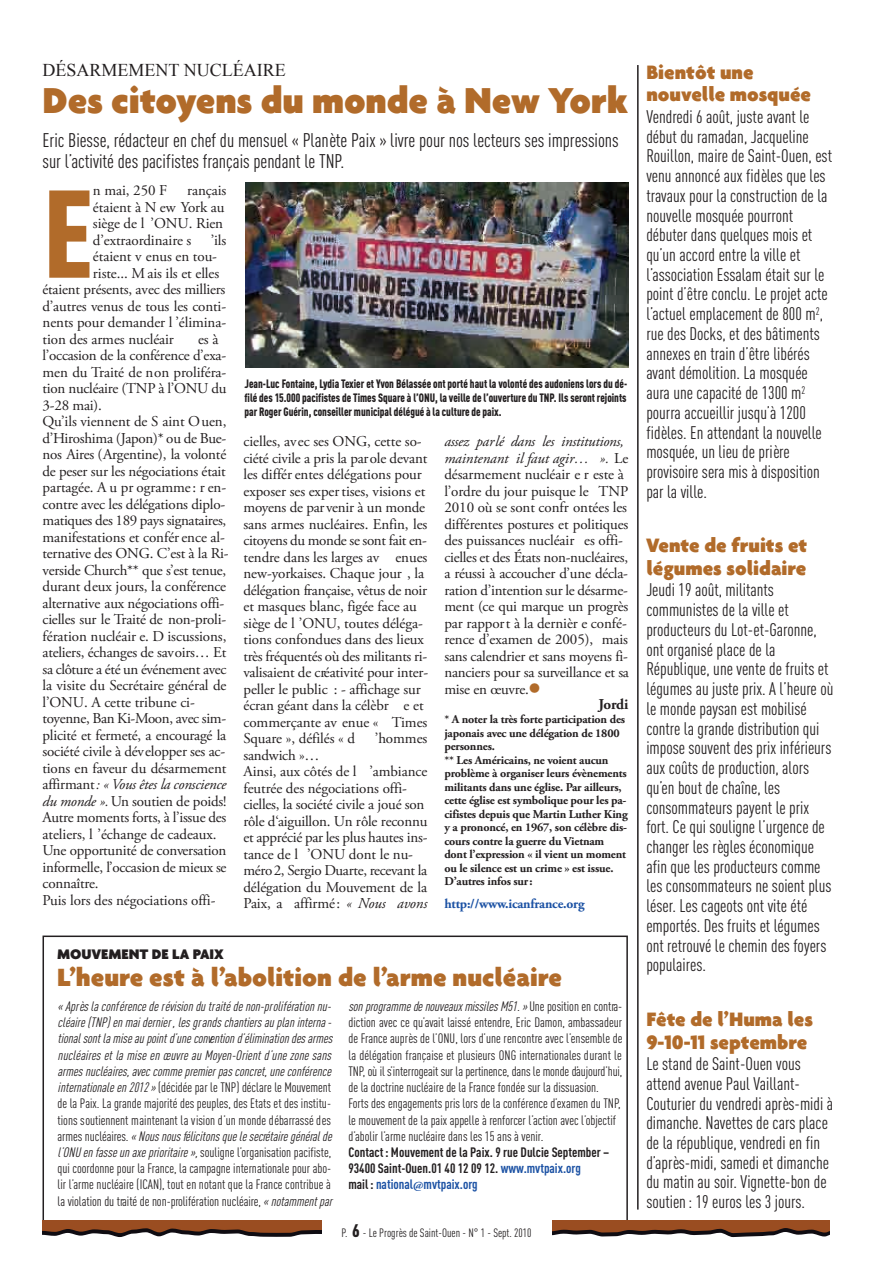
<style>
.page{position:relative;width:893px;height:1263px;background:#fff}
.page>*{position:absolute;margin:0;border:0;box-sizing:border-box;transform-origin:0 0}
.t1{font:900 122.55px "DIN Cond";color:#b16b2a}
.t2{font:900 39px "Agenda";letter-spacing:-.005em;color:#b16b2a}
.t3{font:900 27px "Agenda";color:#b16b2a}
.t4{font:900 21px/23px "Agenda";color:#b16b2a}
.t5{font:19.5px/21px "DIN Cond";color:#231f20}
.t6{font:18px/19.8px "DIN Cond";color:#231f20}
.t7{font:18px "Times New Roman";color:#231f20}
.t8{font:15px/16.5px "Adobe Garamond Pro";letter-spacing:-.015em;color:#231f20}
.t9{font:900 15px "Agenda";color:#231f20}
.t10{font:700 15px "Adobe Garamond Pro";letter-spacing:-.025em;color:#231f20}
.t11{font:italic 13.5px/16.2px "DIN Cond";color:#231f20}
.t12{font:13.5px/16.2px "DIN Cond";color:#231f20}
.t13{font:700 13.5px/16.2px "DIN Cond";color:#231f20}
.t14{font:700 13.5px "Adobe Garamond Pro";letter-spacing:-.015em;color:#1c52a4}
.t15{font:700 12px/13.5px "Adobe Garamond Pro";letter-spacing:-.015em;color:#231f20}
.t16{font:900 12px/14.4px "DIN Cond";color:#231f20;text-align:justify;scale:.9 1}
.t17{font:12px "DIN Cond";color:#231f20}
.s1{font-style:italic}
.s2{font-style:normal}
.s3{color:#1c52a4}
.s4{font-family:"Adobe Garamond Pro";color:#1c52a4}
.s5{font-weight:900;font-size:18px}
</style>
<div class="page">
<svg style="left:43px;top:1220px;width:786px;height:17px;background:#87563b"></svg>
<div style="left:322px;top:1219px;width:229px;height:26px;background:#fff"></div>
<img style="left:246px;top:183px;width:382px;height:185px">
<hr style="left:637px;top:65px;width:2px;height:1144px;background:#231f20">
<p class="t7" style="left:43px;top:58px;width:245px">DÉSARMEMENT NUCLÉAIRE</p>
<h2 class="t2" style="left:43px;top:85px;width:587px">Des citoyens du monde à New York</h2>
<h3 class="t5" style="left:43px;top:129px;width:578px">Eric Biesse, rédacteur en chef du mensuel « Planète Paix » livre pour nos lecteurs ses impressions sur l’activité des pacifistes français pendant le TNP.</h3>
<h1 class="t1" style="left:43px;top:190px;width:52px">E</h1>
<p class="t8" style="left:93px;top:183px;width:76px">n mai, 250 F</p>
<p class="t8" style="left:93px;top:183px;width:135px;text-indent:94px">rançais étaient à N ew York au siège de l ’ONU. Rien d’extraordinaire s</p>
<p class="t8" style="left:211px;top:232px;width:17px">’ils</p>
<p class="t8" style="left:93px;top:249px;width:126px">étaient v enus en tou-</p>
<p class="t8" style="left:93px;top:265px;width:128px">riste... M ais ils et elles</p>
<p class="t8" style="left:43px;top:282px;width:184px">étaient présents, avec des milliers</p>
<p class="t8" style="left:43px;top:298px;width:185px">d’autres venus de tous les conti-</p>
<p class="t8" style="left:43px;top:315px;width:185px">nents pour demander l ’élimina-</p>
<p class="t8" style="left:43px;top:331px;width:133px">tion des armes nucléair</p>
<p class="t8" style="left:43px;top:331px;width:188px;text-indent:155px">es à l’occasion de la conférence d’exa&shy;men du Traité de non proliféra&shy;tion nucléaire (TNP à l’ONU du<br>3-28 mai).<br>Qu’ils viennent de S aint Ouen, d’Hiroshima (Japon)* ou de Bue&shy;nos Aires (Argentine), la volonté de peser sur les négociations était partagée. A u pr ogramme: r en&shy;contre avec les délégations diplo&shy;matiques des 189 pays signataires, manifestations et confér ence al&shy;ternative des ONG. C’est à la Ri&shy;verside Church** que s’est tenue, durant deux jours, la conférence alternative aux négociations offi&shy;cielles sur le Traité de non-proli&shy;fération nucléair e. D iscussions, ateliers, échanges de savoirs… Et sa clôture a été un événement avec la visite du Secrétaire général de l’ONU. A cette tribune ci&shy;toyenne, Ban Ki-Moon, avec sim&shy;plicité et fermeté, a encouragé la société civile à développer ses ac&shy;tions en faveur du désarmement affirmant<span class="s1">: « Vous êtes la conscience du monde ».</span>Un soutien de poids!<br>Autre moments forts, à l’issue des ateliers, l ’échange de cadeaux.<br>Une opportunité de conversation informelle, l’occasion de mieux se connaître.<br>Puis lors des négociations offi-</p>
<p class="t16" style="left:244px;top:377px;width:427px">Jean-Luc Fontaine, Lydia Texier et Yvon Bélassée ont porté haut la volonté des audoniens lors du dé&shy;filé des 15.000 pacifistes de Times Square à l’ONU, la veille de l’ouverture du TNP. Ils seront rejoints par Roger Guérin, conseiller municipal délégué à la culture de paix.</p>
<p class="t8" style="left:243px;top:434px;width:186px">cielles, avec ses ONG, cette so&shy;ciété civile a pris la parole devant les différ entes délégations pour exposer ses exper tises, visions et moyens de parvenir à un monde sans armes nucléaires. Enfin, les citoyens du monde se sont fait en&shy;tendre dans les larges av enues new-yorkaises. Chaque jour , la délégation française, vêtus de noir et masques blanc, figée face au siège de l ’ONU, toutes déléga&shy;tions confondues dans des lieux très fréquentés où des militants ri&shy;valisaient de créativité pour inter&shy;peller le public : - affichage sur écran géant dans la célèbr e et commerçante av enue « Times<br>Square », défilés « d</p>
<p class="t8" style="left:375px;top:731px;width:54px">’hommes</p>
<p class="t8" style="left:243px;top:747px;width:186px">sandwich »…<br>Ainsi, aux côtés de l ’ambiance feutrée des négociations offi&shy;cielles, la société civile a joué son rôle d‘aiguillon. Un rôle reconnu et apprécié par les plus hautes ins&shy;tance de l ’ONU dont le nu&shy;méro2, Sergio Duarte, recevant la délégation du Mouvement de la<br>Paix, a affirmé: <span class="s1">« Nous avons</span></p>
<p class="t8" style="left:444px;top:434px;width:186px"><span class="s1">assez parlé dans les institutions, maintenant il faut agir… ».</span> Le désarmement nucléair e r este à l’ordre du jour puisque le TNP<br>2010 où se sont confr ontées les différentes postures et politiques des puissances nucléair es offi&shy;cielles et des États non-nucléaires, a réussi à accoucher d’une décla&shy;ration d’intention sur le désarme&shy;ment (ce qui marque un progrès par rapport à la dernièr e confé&shy;rence d’examen de 2005), mais sans calendrier et sans moyens fi&shy;nanciers pour sa surveillance et sa mise en œuvre.</p>
<p class="t10" style="left:598px;top:695px;width:31px">Jordi</p>
<p class="t15" style="left:444px;top:713px;width:185px">* A noter la très forte participation des japonais avec une délégation de 1800 personnes.<br>** Les Américains, ne voient aucun problème à organiser leurs évènements militants dans une église. Par ailleurs, cette église est symbolique pour les pa&shy;cifistes depuis que Martin Luther King y a prononcé, en 1967, son célèbre dis&shy;cours contre la guerre du Vietnam dont l’expression « il vient un moment ou le silence est un crime » est issue.<br>D’autres infos sur:</p>
<p class="t14" style="left:444px;top:896px;width:142px">http://www.icanfrance.org</p>
<p class="t9" style="left:57px;top:948px;width:168px">MOUVEMENT DE LA PAIX</p>
<h3 class="t3" style="left:57px;top:967px;width:506px">L’heure est à l’abolition de l’arme nucléaire</h3>
<p class="t11" style="left:58px;top:998px;width:280px">«Aprèslaconférencederévisiondutraitédenon-proliférationnu&shy;cléaire(TNP)enmaidernier ,lesgrandschantiersauplaninterna - tionalsontlamiseaupointd’uneconventiond’éliminationdesarmes nucléairesetlamiseenœuvreauMoyen-Orientd’unezonesans armesnucléaires,aveccommepremierpasconcret, uneconférence internationaleen2012»<span class="s2">(décidée par le TNP) déclare le Mouvement de la Paix. La grande majorité des peuples, des Etats et des institu&shy;tions soutiennent maintenant la vision d’un monde débarrassé des a r m e s n u c l é a i r e s .</span> «Nousnousfélicitonsquelesecrétairegénéralde l’ONUenfasseunaxeprioritaire»,<span class="s2">souligne l’organisation pacifiste, qui coordonne pour la France, la campagne internationale pour abo&shy;lir l’arme nucléaire (ICAN), tout en notant que la France contribue à la violation du traité de non-prolifération nucléaire,</span> «notammentpar</p>
<p class="t12" style="left:348px;top:998px;width:275px"><span class="s1">sonprogrammedenouveauxmissilesM51.»</span> U n e p o s i t i o n e n c o n t ra - diction avec ce qu’avait laissé entendre, Eric Damon, ambassadeur de France auprès de l’ONU, lors d’une rencontre avec l’ensemble de la délégation française et plusieurs ONG internationales durant le TNP, où il s’interrogeait sur la pertinence, dans le monde d’aujourd’hui, de la doctrine nucléaire de la France fondée sur la dissuasion.<br>Forts des engagements pris lors de la conférence d’examen du TNP, le mouvement de la paix appelle à renforcer l’action avec l’objectif d’abolir l’arme nucléaire dans les 15 ans à venir.</p>
<p class="t13" style="left:348px;top:1145px;width:262px">Contact : Mouvement de la Paix. 9 rue Dulcie September –<br>93400 Saint-Ouen.01 40 12 09 12. <span class="s3">www.mvtpaix.org<br></span>mail : <span class="s3">national</span><span class="s4">@</span><span class="s3">mvtpaix.org</span></p>
<p class="t17" style="left:341px;top:1226px;width:192px">P. <span class="s5">6</span> - Le Progrès de Saint-Ouen - N° 1 - Sept. 2010</p>
<h3 class="t4" style="left:646px;top:63px;width:166px">Bientôt une nouvelle mosquée</h3>
<p class="t6" style="left:646px;top:106px;width:187px">Vendredi 6 août, juste avant le début du ramadan, Jacqueline<br>Rouillon, maire de Saint-Ouen, est venu annoncé aux fidèles que les travaux pour la construction de la nouvelle mosquée pourront débuter dans quelques mois et qu’un accord entre la ville et l’association Essalam était sur le point d’être conclu. Le projet acte l’actuel emplacement de 800 m<sup>2</sup>, rue des Docks, et des bâtiments annexes en train d’être libérés avant démolition. La mosquée aura une capacité de 1300 m<sup>2 </sup>pourra accueillir jusqu’à 1200 fidèles. En attendant la nouvelle mosquée, un lieu de prière provisoire sera mis à disposition par la ville.</p>
<h3 class="t4" style="left:646px;top:536px;width:162px">Vente de fruits et légumes solidaire</h3>
<p class="t6" style="left:646px;top:580px;width:189px">Jeudi 19 août, militants communistes de la ville et producteurs du Lot-et-Garonne, ont organisé place de la<br>République, une vente de fruits et légumes au juste prix. A l’heure où le monde paysan est mobilisé contre la grande distribution qui impose souvent des prix inférieurs aux coûts de production, alors qu’en bout de chaîne, les consommateurs payent le prix fort. Ce qui souligne l’urgence de changer les règles économique afin que les producteurs comme les consommateurs ne soient plus léser. Les cageots ont vite été emportés. Des fruits et légumes ont retrouvé le chemin des foyers populaires.</p>
<h3 class="t4" style="left:646px;top:1009px;width:168px">Fête de l’Huma les<br>9-10-11 septembre</h3>
<p class="t6" style="left:646px;top:1053px;width:188px">Le stand de Saint-Ouen vous attend avenue Paul Vaillant-<br>Couturier du vendredi après-midi à dimanche. Navettes de cars place de la république, vendredi en fin d’après-midi, samedi et dimanche du matin au soir. Vignette-bon de soutien : 19 euros les 3 jours.</p>
</div>
